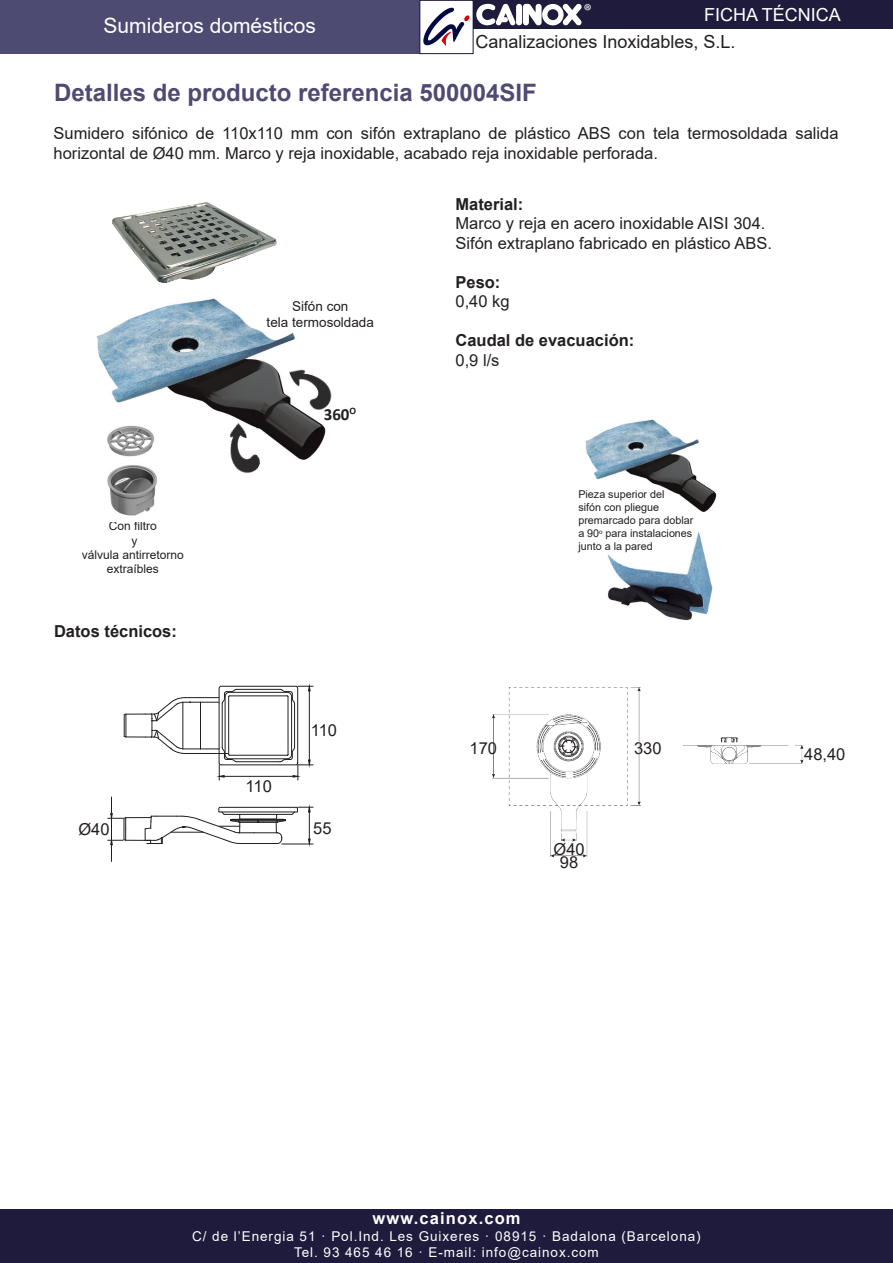
<style>
.page{position:relative;width:893px;height:1263px;background:#fff}
.page>*{position:absolute;margin:0;border:0;box-sizing:border-box;transform-origin:0 0}
.t1{font:700 24px "Arial";color:#4e4b72}
.t2{font:21px "Arial";color:#fff}
.t3{font:18.75px "Myriad Pro";color:#fff}
.t4{font:18px "Arial";color:#231f20}
.t5{font:18px "Arial";color:#fff}
.t6{font:700 16.95px "Calibri";color:#231f20}
.t7{font:16.5px/19.5px "Arial";color:#231f20}
.t8{font:700 16.5px "Arial";color:#231f20}
.t9{font:700 16.5px "Arial";letter-spacing:.07em;color:#fff}
.t10{font:13.5px/16.2px "Arial";letter-spacing:.07em;color:#fff;text-align:center}
.t11{font:13.5px "Arial";color:#231f20}
.t12{font:12px/14.4px "Arial";color:#231f20;text-align:center}
.t13{font:10.8px/12.9px "Arial";color:#231f20}
</style>
<div class="page">
<div style="left:0;top:0;width:419px;height:54px;background:#4e4b72"></div>
<div style="left:0;top:1209px;width:893px;height:54px;background:#1e1b3c"></div>
<div style="left:419px;top:0;width:54px;height:54px;border:1px solid #1e1b3c"></div>
<div style="left:473px;top:0;width:420px;height:29px;background:#1e1b3c"></div>
<svg style="left:423px;top:8px;width:47px;height:38px"></svg>
<div style="left:516px;top:4px;width:6px;height:21px;background:#fff;border-radius:3px"></div>
<svg style="left:523px;top:4px;width:59px;height:22px"></svg>
<svg style="left:476px;top:4px;width:40px;height:22px"></svg>
<img style="left:96px;top:298px;width:230px;height:162px">
<img style="left:214px;top:418px;width:59px;height:55px">
<img style="left:285px;top:366px;width:47px;height:44px">
<img style="left:492px;top:687px;width:149px;height:171px">
<img style="left:683px;top:737px;width:121px;height:27px">
<img style="left:112px;top:202px;width:165px;height:81px">
<img style="left:102px;top:419px;width:62px;height:97px">
<svg style="left:108px;top:797px;width:205px;height:64px"></svg>
<svg style="left:124px;top:686px;width:189px;height:94px"></svg>
<img style="left:585px;top:419px;width:132px;height:93px">
<img style="left:607px;top:531px;width:106px;height:90px">
<p class="t2" style="left:104px;top:11px;width:214px">Sumideros domésticos</p>
<p class="t3" style="left:584px;top:-1px;width:9px">®</p>
<p class="t5" style="left:704px;top:2px;width:138px">FICHA TÉCNICA</p>
<p class="t4" style="left:475px;top:30px;width:262px">Canalizaciones Inoxidables, S.L.</p>
<p class="t1" style="left:54px;top:76px;width:484px">Detalles de producto referencia 500004SIF</p>
<p class="t7" style="left:54px;top:124px;width:786px">Sumidero sifónico de 110x110 mm con sifón extraplano de plástico ABS con tela termosoldada salida horizontal de Ø40 mm. Marco y reja inoxidable, acabado reja inoxidable perforada.</p>
<p class="t8" style="left:455px;top:192px;width:69px">Material:</p>
<p class="t7" style="left:455px;top:214px;width:312px">Marco y reja en acero inoxidable AISI 304.</p>
<p class="t7" style="left:455px;top:233px;width:318px">Sifón extraplano fabricado en plástico ABS.</p>
<p class="t8" style="left:455px;top:270px;width:46px">Peso:</p>
<p class="t7" style="left:455px;top:292px;width:56px">0,40 kg</p>
<p class="t8" style="left:455px;top:329px;width:180px">Caudal de evacuación:</p>
<p class="t7" style="left:455px;top:350px;width:46px">0,9 l/s</p>
<p class="t11" style="left:292px;top:297px;width:58px">Sifón con</p>
<p class="t11" style="left:267px;top:313px;width:109px">tela termosoldada</p>
<p class="t12" style="left:109px;top:519px;width:50px">Con filtro</p>
<p class="t12" style="left:132px;top:533px;width:7px">y</p>
<p class="t12" style="left:82px;top:548px;width:104px">válvula antirretorno extraíbles</p>
<p class="t8" style="left:54px;top:620px;width:124px">Datos técnicos:</p>
<p class="t6" style="left:324px;top:402px;width:34px">360<sup>O</sup></p>
<p class="t7" style="left:246px;top:776px;width:28px">110</p>
<p class="t7" style="left:311px;top:721px;width:28px">110</p>
<p class="t7" style="left:78px;top:819px;width:33px">Ø40</p>
<p class="t7" style="left:313px;top:818px;width:20px">55</p>
<p class="t13" style="left:578px;top:488px;width:116px">Pieza superior del<br>sifón con pliegue premarcado para doblar a 90<sup>o</sup> para instalaciones junto a la pared</p>
<p class="t7" style="left:469px;top:738px;width:29px">170</p>
<p class="t7" style="left:634px;top:738px;width:29px">330</p>
<p class="t7" style="left:553px;top:840px;width:33px">Ø40</p>
<p class="t7" style="left:560px;top:853px;width:20px">98</p>
<p class="t7" style="left:804px;top:744px;width:43px">48,40</p>
<p class="t9" style="left:372px;top:1207px;width:150px">www.cainox.com</p>
<p class="t10" style="left:192px;top:1228px;width:510px">C/ de l’Energia 51 · Pol.Ind. Les Guixeres · 08915 · Badalona (Barcelona)<br>Tel. 93 465 46 16 · E-mail: info@cainox.com</p>
</div>
